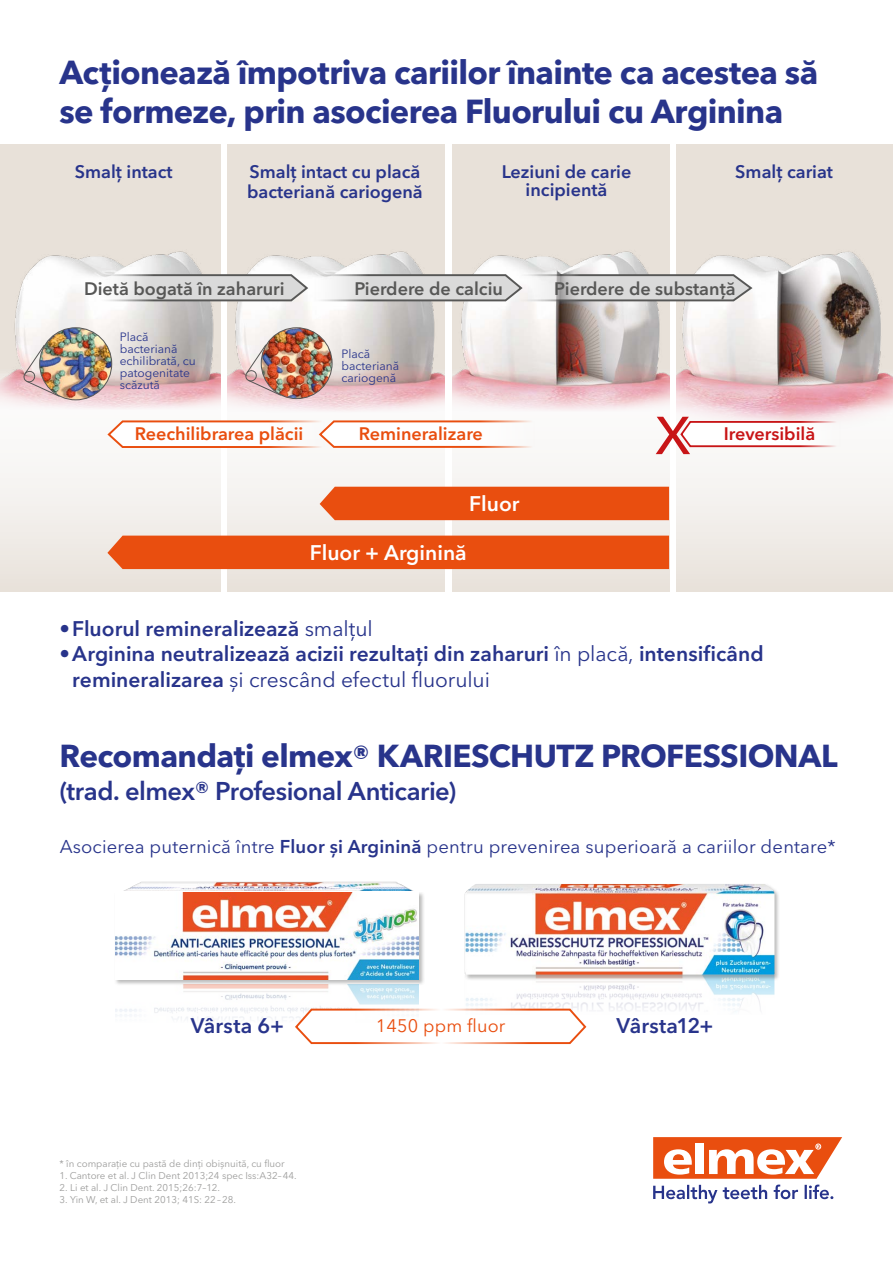
<style>
.page{position:relative;width:893px;height:1263px;background:#fff}
.page>*{position:absolute;margin:0;border:0;box-sizing:border-box;transform-origin:0 0}
.t1{font:700 33px/39px "Avenir Next LT Pro";letter-spacing:-.02em;color:#28348b}
.t2{font:700 31.5px "Avenir Next LT Pro";letter-spacing:-.02em;color:#28348b}
.t3{font:600 25.5px "Avenir Next LT Pro";letter-spacing:-.02em;color:#28348b}
.t4{font:600 21px/25.5px "Avenir Next LT Pro";color:#28348b}
.t5{font:600 21px "Avenir Next LT Pro";color:#fff}
.t6{font:18.45px "Avenir Next LT Pro";letter-spacing:.01em;color:#28348b}
.t7{font:600 18px/19.5px "Avenir Next LT Pro";color:#28348b}
.t8{font:600 18px "Avenir Next LT Pro";color:#575756}
.t9{font:600 18px "Avenir Next LT Pro";color:#e94e0f}
.t10{font:18px "Avenir Next LT Pro";letter-spacing:.01em;color:#e94e0f}
.t11{font:600 18px "Avenir Next LT Pro";color:#c81517}
.t12{font:12px/12px "Avenir Next LT Pro";color:#28348b}
.t13{font:9.75px "Avenir Next LT Pro";color:#9d9d9c}
.s1{font-weight:400}
.s2{font-size:30px}
.s3{font-weight:600}
</style>
<div class="page">
<img style="left:466px;top:981px;width:309px;height:29px">
<img style="left:115px;top:986px;width:304px;height:33px">
<div style="left:114px;top:892px;width:311px;height:94px;background:#1d1d1b;opacity:.3"></div>
<img style="left:115px;top:893px;width:304px;height:87px">
<img style="left:126px;top:881px;width:286px;height:9px">
<svg style="left:0;top:145px;width:220px;height:446px"></svg>
<img style="left:0;top:181px;width:220px;height:256px">
<svg style="left:228px;top:145px;width:217px;height:446px"></svg>
<img style="left:228px;top:181px;width:217px;height:238px">
<svg style="left:452px;top:145px;width:217px;height:446px"></svg>
<img style="left:452px;top:181px;width:217px;height:256px">
<svg style="left:677px;top:145px;width:216px;height:446px"></svg>
<img style="left:677px;top:181px;width:216px;height:257px">
<img style="left:40px;top:328px;width:72px;height:72px;border-radius:36px">
<img style="left:23px;top:344px;width:37px;height:53px">
<img style="left:261px;top:328px;width:71px;height:71px;border-radius:35px">
<img style="left:245px;top:344px;width:37px;height:52px">
<svg style="left:294px;top:1008px;width:294px;height:37px"></svg>
<div style="left:320px;top:487px;width:349px;height:33px;background:#e94e0f"></div>
<div style="left:107px;top:536px;width:562px;height:33px;background:#e94e0f"></div>
<svg style="left:656px;top:417px;width:186px;height:37px"></svg>
<svg style="left:99px;top:273px;width:655px;height:29px"></svg>
<svg style="left:106px;top:419px;width:431px;height:30px"></svg>
<div style="left:464px;top:883px;width:317px;height:98px;background:#1d1d1b;opacity:.3"></div>
<svg style="left:653px;top:1137px;width:189px;height:66px"></svg>
<h1 class="t1" style="left:60px;top:52px;width:760px">Acționează împotriva cariilor înainte ca acestea să se formeze, prin asocierea Fluorului cu Arginina</h1>
<p class="t7" style="left:75px;top:162px;width:99px">Smalț intact</p>
<p class="t7" style="left:247px;top:162px;width:177px">Smalț intact cu placă bacteriană cariogenă</p>
<p class="t7" style="left:502px;top:163px;width:131px;line-height:18px;text-align:center">Leziuni de carie incipientă</p>
<p class="t7" style="left:735px;top:162px;width:99px">Smalț cariat</p>
<p class="t8" style="left:84px;top:278px;width:202px">Dietă bogată în zaharuri</p>
<p class="t12" style="left:120px;top:331px;width:77px">Placă bacteriană echilibrată, cu patogenitate scăzută</p>
<p class="t8" style="left:354px;top:278px;width:150px">Pierdere de calciu</p>
<p class="t8" style="left:554px;top:278px;width:183px">Pierdere de substanță</p>
<p class="t12" style="left:341px;top:348px;width:59px">Placă bacteriană cariogenă</p>
<p class="t9" style="left:135px;top:423px;width:170px">Reechilibrarea plăcii</p>
<p class="t9" style="left:359px;top:423px;width:126px">Remineralizare</p>
<p class="t5" style="left:469px;top:490px;width:52px">Fluor</p>
<p class="t5" style="left:310px;top:540px;width:159px">Fluor + Arginină</p>
<p class="t11" style="left:724px;top:423px;width:93px">Ireversibilă</p>
<p class="t4" style="left:60px;top:615px;width:315px"><span class="s1">•</span>Fluorul remineralizează <span class="s1">smalțul</span></p>
<p class="t4" style="left:72px;top:641px;width:693px;text-indent:-13px"><span class="s1">•</span>Arginina neutralizează acizii rezultați din zaharuri <span class="s1">în placă,</span> intensificând remineralizarea <span class="s1">și crescând efectul fluorului</span></p>
<h2 class="t2" style="left:60px;top:736px;width:779px">Recomandați elmex<span class="s2">®</span> KARIESCHUTZ PROFESSIONAL</h2>
<p class="t3" style="left:60px;top:775px;width:398px">(trad. elmex® Profesional Anticarie)</p>
<p class="t6" style="left:60px;top:836px;width:777px">Asocierea puternică între <span class="s3">Fluor și Arginină</span> pentru prevenirea superioară a cariilor dentare*</p>
<p class="t4" style="left:191px;top:1013px;width:95px">Vârsta 6+</p>
<p class="t10" style="left:376px;top:1015px;width:131px">1450 ppm fluor</p>
<p class="t4" style="left:617px;top:1013px;width:98px">Vârsta12+</p>
<p class="t13" style="left:60px;top:1158px;width:227px">* în comparație cu pastă de dinți obișnuită, cu fluor</p>
<p class="t13" style="left:60px;top:1170px;width:239px">1. Cantore et al. J Clin Dent 2013;24 spec Iss:A32–44.</p>
<p class="t13" style="left:60px;top:1182px;width:162px">2. Li et al. J Clin Dent. 2015;26:7–12.</p>
<p class="t13" style="left:60px;top:1194px;width:178px">3. Yin W, et al. J Dent 2013; 41S: 22–28.</p>
</div>
